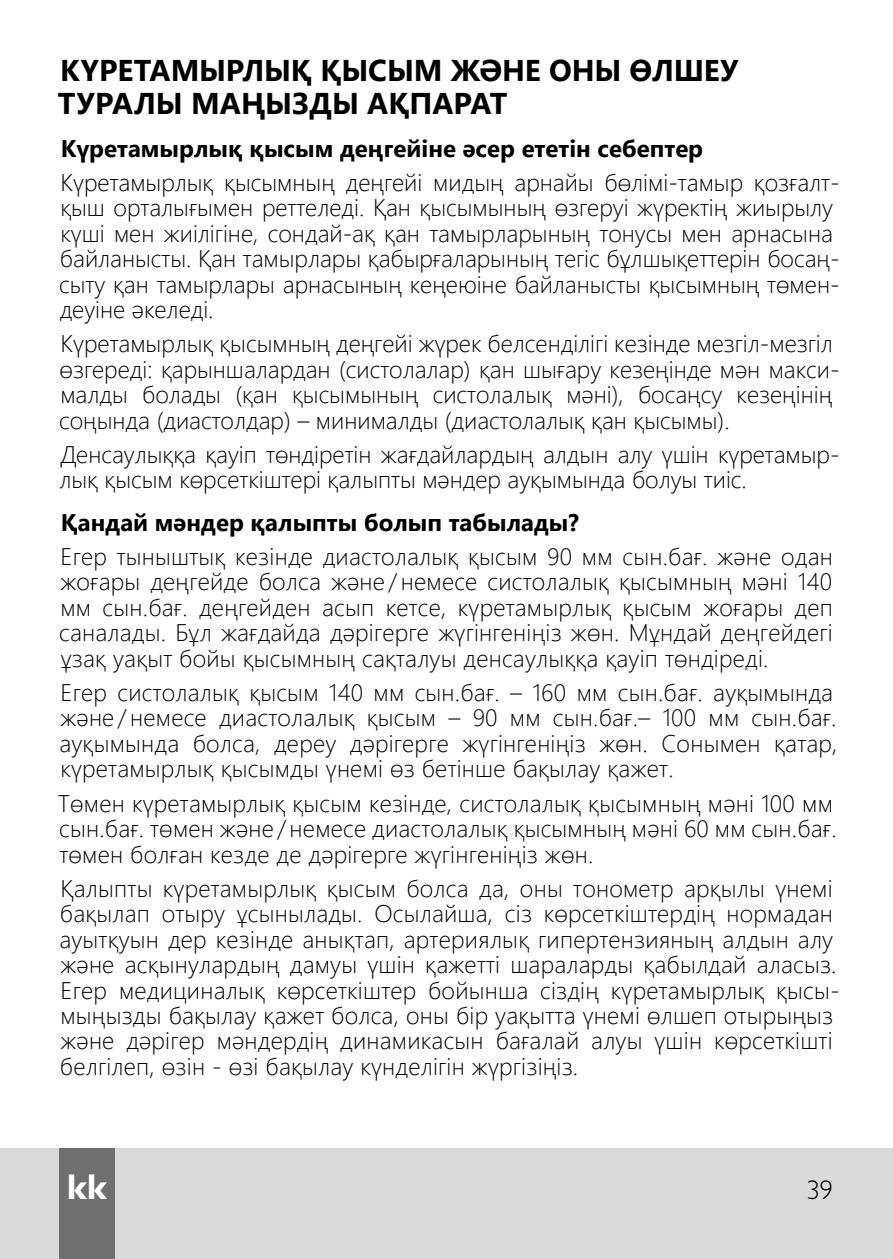
<style>
.page{position:relative;width:893px;height:1259px;background:#fff}
.page>*{position:absolute;margin:0;border:0;box-sizing:border-box;transform-origin:0 0}
.t1{font:700 36px "Gill Sans C";color:#fff}
.t2{font:700 30px/33px "Segoe UI";letter-spacing:-.005em;color:#000}
.t3{font:27px "Gill Sans Light C";color:#000}
.t4{font:300 24px/25.5px "Segoe UI";letter-spacing:.01em;color:#000}
.t5{font:700 24px "Segoe UI";color:#000}
</style>
<div class="page">
<div style="left:0;top:1148px;width:893px;height:111px;background:#dadada"></div>
<div style="left:60px;top:1148px;width:55px;height:111px;background:#6f6f6f"></div>
<p class="t2" style="left:58px;top:52px;width:682px">КҮРЕТАМЫРЛЫҚ ҚЫСЫМ ЖӘНЕ ОНЫ ӨЛШЕУ<br>ТУРАЛЫ МАҢЫЗДЫ АҚПАРАТ</p>
<p class="t5" style="left:61px;top:126px;width:644px">Күретамырлық қысым деңгейіне әсер ететін себептер</p>
<p class="t4" style="left:59px;top:167px;width:782px">Күретамырлық қысымның деңгейі мидың арнайы бөлімі-тамыр қозғалт&shy;қыш орталығымен реттеледі. Қан қысымының өзгеруі жүректің жиырылу күші мен жиілігіне, сондай-ақ қан тамырларының тонусы мен арнасына байланысты. Қан тамырлары қабырғаларының тегіс бұлшықеттерін босаң&shy;сыту қан тамырлары арнасының кеңеюіне байланысты қысымның төмен&shy;деуіне әкеледі.</p>
<p class="t4" style="left:59px;top:329px;width:782px">Күретамырлық қысымның деңгейі жүрек белсенділігі кезінде мезгіл-мезгіл өзгереді: қарыншалардан (систолалар) қан шығару кезеңінде мән макси&shy;малды болады (қан қысымының систолалық мәні), босаңсу кезеңінің соңында (диастолдар) – минималды (диастолалық қан қысымы).</p>
<p class="t4" style="left:59px;top:439px;width:782px">Денсаулыққа қауіп төндіретін жағдайлардың алдын алу үшін күретамыр&shy;лық қысым көрсеткіштері қалыпты мәндер ауқымында болуы тиіс.</p>
<p class="t5" style="left:61px;top:500px;width:520px">Қандай мәндер қалыпты болып табылады?</p>
<p class="t4" style="left:59px;top:541px;width:775px;text-align:justify">Егер тыныштық кезінде диастолалық қысым 90 мм сын.бағ. және одан жоғары деңгейде болса және / немесе систолалық қысымның мәні 140 мм сын.бағ. деңгейден асып кетсе, күретамырлық қысым жоғары деп саналады. Бұл жағдайда дәрігерге жүгінгеніңіз жөн. Мұндай деңгейдегі ұзақ уақыт бойы қысымның сақталуы денсаулыққа қауіп төндіреді.</p>
<p class="t4" style="left:59px;top:677px;width:780px">Егер систолалық қысым 140 мм сын.бағ. – 160 мм сын.бағ. ауқымында және / немесе диастолалық қысым – 90 мм сын.бағ.– 100 мм сын.бағ. ауқымында болса, дереу дәрігерге жүгінгеніңіз жөн. Сонымен қатар, күретамырлық қысымды үнемі өз бетінше бақылау қажет.</p>
<p class="t4" style="left:58px;top:788px;width:780px">Төмен күретамырлық қысым кезінде, систолалық қысымның мәні 100 мм сын.бағ. төмен және / немесе диастолалық қысымның мәні 60 мм сын.бағ. төмен болған кезде де дәрігерге жүгінгеніңіз жөн.</p>
<p class="t4" style="left:59px;top:873px;width:782px">Қалыпты күретамырлық қысым болса да, оны тонометр арқылы үнемі бақылап отыру ұсынылады. Осылайша, сіз көрсеткіштердің нормадан ауытқуын дер кезінде анықтап, артериялық гипертензияның алдын алу және асқынулардың дамуы үшін қажетті шараларды қабылдай аласыз.<br>Егер медициналық көрсеткіштер бойынша сіздің күретамырлық қысы&shy;мыңызды бақылау қажет болса, оны бір уақытта үнемі өлшеп отырыңыз және дәрігер мәндердің динамикасын бағалай алуы үшін көрсеткішті белгілеп, өзін - өзі бақылау күнделігін жүргізіңіз.</p>
<h1 class="t1" style="left:67px;top:1166px;width:41px">kk</h1>
<p class="t3" style="left:806px;top:1174px;width:28px">39</p>
</div>
